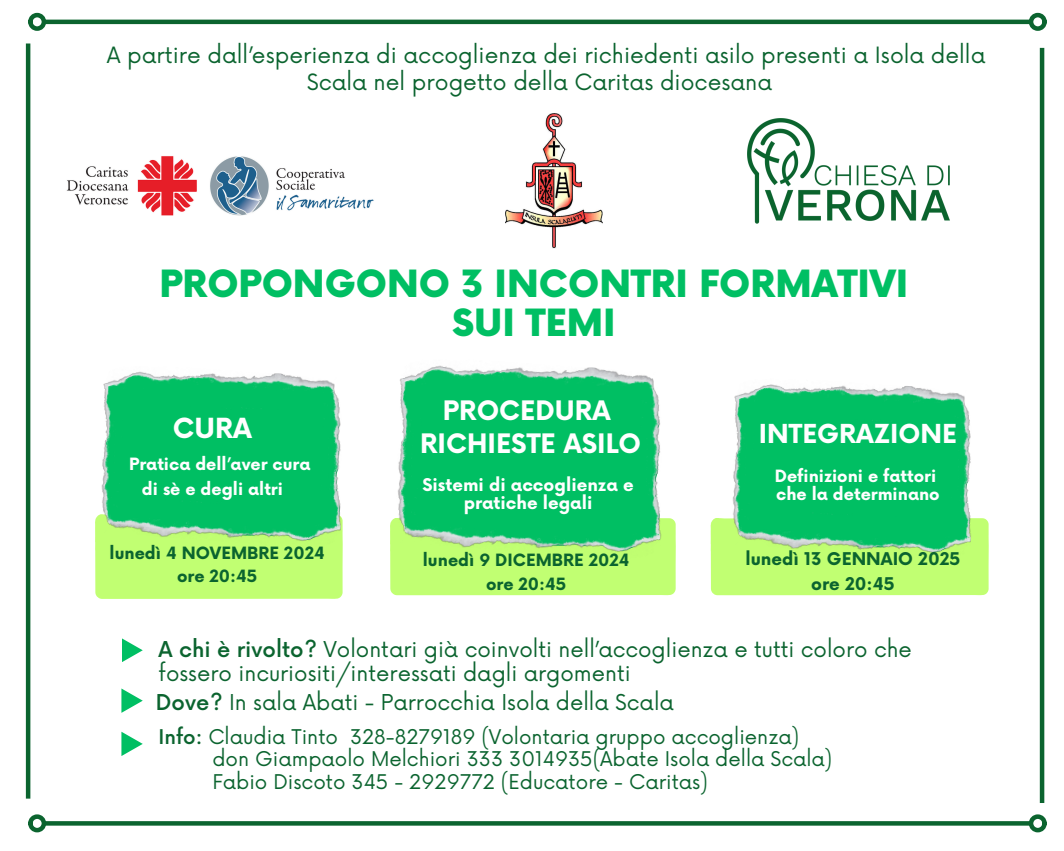
<style>
.page{position:relative;width:1064px;height:851px;background:#fff}
.page>*{position:absolute;margin:0;border:0;box-sizing:border-box;transform-origin:0 0}
.t1{font:900 36.6px/38.2px "Now";color:#00bf63;text-align:center}
.t2{font:700 27px "Now";color:#fff}
.t3{font:700 26.1px/32.7px "Now";color:#fff;text-align:center}
.t4{font:700 25.5px "Now";color:#fff}
.t5{font:21.9px/27px "Now";color:#0b642f}
.t6{font:21.3px/24.8px "Now";color:#0b642f}
.t7{font:19.8px/22.5px "Now";color:#0b642f}
.t8{font:700 17.1px "Now";color:#fff}
.t9{font:700 17.1px "Now";color:#0b642f}
.t10{font:700 16.5px "Now";color:#fff}
.t11{font:700 16.5px "Now";color:#0b642f}
.s1{font-weight:500}
</style>
<div class="page">
<div style="left:710px;top:518px;width:278px;height:77px;background:#c1ff72"></div>
<div style="left:390px;top:520px;width:285px;height:75px;background:#c1ff72"></div>
<img style="left:25px;top:627px;width:282px;height:206px">
<img style="left:390px;top:365px;width:284px;height:197px">
<div style="left:95px;top:551px;width:247px;height:48px;background:#c1ff72"></div>
<img style="left:95px;top:371px;width:248px;height:180px">
<img style="left:723px;top:384px;width:259px;height:178px">
<svg style="left:121px;top:731px;width:22px;height:25px"></svg>
<img style="left:66px;top:156px;width:308px;height:59px">
<hr style="left:45px;top:20px;width:984px;height:4px;background:#0b642f">
<div style="left:28px;top:13px;width:18px;height:18px;border:4px solid #0b642f;border-radius:50%"></div>
<div style="left:1028px;top:13px;width:18px;height:18px;border:4px solid #0b642f;border-radius:50%"></div>
<svg style="left:46px;top:821px;width:982px;height:4px;background:#136936"></svg>
<div style="left:28px;top:814px;width:18px;height:18px;border:4px solid #0b642f;border-radius:50%"></div>
<div style="left:1028px;top:814px;width:18px;height:18px;border:4px solid #0b642f;border-radius:50%"></div>
<img style="left:505px;top:114px;width:97px;height:135px">
<img style="left:747px;top:118px;width:203px;height:106px">
<hr style="left:26px;top:43px;width:4px;height:755px;background:#0b642f">
<svg style="left:121px;top:688px;width:22px;height:24px"></svg>
<svg style="left:122px;top:638px;width:21px;height:24px"></svg>
<svg style="left:1039px;top:48px;width:4px;height:755px;background:#3c8359"></svg>
<h3 class="t5" style="left:306px;top:43px;width:680px;text-indent:-200px">A partire dall’esperienza di accoglienza dei richiedenti asilo presenti a Isola della<br>Scala nel progetto della Caritas diocesana</h3>
<h2 class="t1" style="left:159px;top:267px;width:750px">PROPONGONO 3 INCONTRI FORMATIVI<br>SUI TEMI</h2>
<p class="t2" style="left:173px;top:413px;width:81px">CURA</p>
<p class="t10" style="left:129px;top:454px;width:183px">Pratica dell’aver cura</p>
<p class="t10" style="left:142px;top:480px;width:142px">di sè e degli altri</p>
<p class="t11" style="left:110px;top:543px;width:216px">lunedì 4 NOVEMBRE 2024</p>
<p class="t11" style="left:177px;top:567px;width:82px">ore 20:45</p>
<p class="t3" style="left:420px;top:396px;width:222px">PROCEDURA<br>RICHIESTE ASILO</p>
<p class="t8" style="left:422px;top:475px;width:212px">Sistemi di accoglienza e</p>
<p class="t8" style="left:463px;top:493px;width:130px">pratiche legali</p>
<p class="t11" style="left:423px;top:551px;width:208px">lunedì 9 DICEMBRE 2024</p>
<p class="t11" style="left:486px;top:575px;width:82px">ore 20:45</p>
<p class="t4" style="left:758px;top:419px;width:200px">INTEGRAZIONE</p>
<p class="t10" style="left:774px;top:467px;width:163px">Definizioni e fattori</p>
<h2 class="t10" style="left:776px;top:485px;width:165px">che la determinano</h2>
<p class="t9" style="left:745px;top:549px;width:216px">lunedì 13 GENNAIO 2025</p>
<p class="t9" style="left:811px;top:574px;width:85px">ore 20:45</p>
<h3 class="t6" style="left:159px;top:637px;width:754px"><span class="s1">A chi è rivolto?</span> Volontari già coinvolti nell’accoglienza e tutti coloro che fossero incuriositi/interessati dagli argomenti</h3>
<h3 class="t6" style="left:156px;top:691px;width:519px"><span class="s1">Dove?</span> In sala Abati - Parrocchia Isola della Scala</h3>
<h1 class="t7" style="left:212px;top:726px;width:621px;text-indent:-54px"><span class="s1">Info:</span> Claudia Tinto 328-8279189 (Volontaria gruppo accoglienza) don Giampaolo Melchiori 333 3014935(Abate Isola della Scala)<br>Fabio Discoto 345 - 2929772 (Educatore - Caritas)</h1>
</div>
